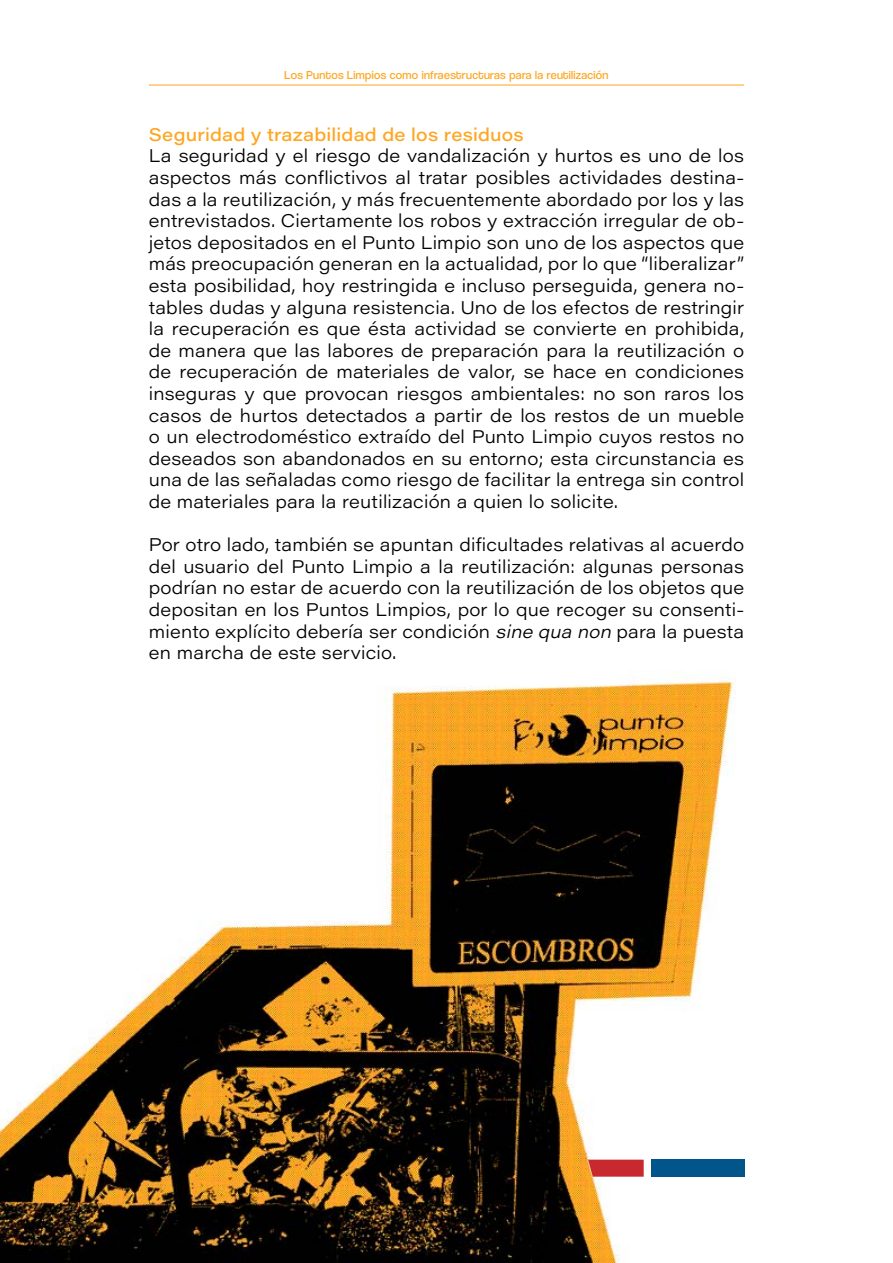
<style>
.page{position:relative;width:893px;height:1263px;background:#fff}
.page>*{position:absolute;margin:0;border:0;box-sizing:border-box;transform-origin:0 0}
.t1{font:300 18px/21.6px "Acumin Pro Wide";letter-spacing:.01em;color:#000;text-align:justify}
.t2{font:500 18px "Acumin Pro Wide";letter-spacing:.01em;color:#fea621}
.t3{font:12px "Coolvetica Bk";letter-spacing:.03em;color:#fea621}
.s1{font-style:italic}
</style>
<div class="page">
<hr style="left:149px;top:85px;width:595px;height:1px;background:#fea621">
<img style="left:0;top:678px;width:736px;height:585px">
<svg style="left:588px;top:1160px;width:56px;height:17px"></svg>
<div style="left:651px;top:1160px;width:93px;height:17px;background:#00568b"></div>
<p class="t3" style="left:284px;top:68px;width:326px">Los Puntos Limpios como infraestructuras para la reutilización</p>
<p class="t2" style="left:149px;top:122px;width:376px">Seguridad y trazabilidad de los residuos</p>
<p class="t1" style="left:149px;top:144px;width:597px">La seguridad y el riesgo de vandalización y hurtos es uno de los aspectos más conflictivos al tratar posibles actividades destina&shy;das a la reutilización, y más frecuentemente abordado por los y las entrevistados. Ciertamente los robos y extracción irregular de ob&shy;jetos depositados en el Punto Limpio son uno de los aspectos que más preocupación generan en la actualidad, por lo que “liberalizar” esta posibilidad, hoy restringida e incluso perseguida, genera no&shy;tables dudas y alguna resistencia. Uno de los efectos de restringir la recuperación es que ésta actividad se convierte en prohibida, de manera que las labores de preparación para la reutilización o de recuperación de materiales de valor, se hace en condiciones inseguras y que provocan riesgos ambientales: no son raros los casos de hurtos detectados a partir de los restos de un mueble o un electrodoméstico extraído del Punto Limpio cuyos restos no deseados son abandonados en su entorno; esta circunstancia es una de las señaladas como riesgo de facilitar la entrega sin control de materiales para la reutilización a quien lo solicite.</p>
<p class="t1" style="left:149px;top:533px;width:597px">Por otro lado, también se apuntan dificultades relativas al acuerdo del usuario del Punto Limpio a la reutilización: algunas personas podrían no estar de acuerdo con la reutilización de los objetos que depositan en los Puntos Limpios, por lo que recoger su consenti&shy;miento explícito debería ser condición <span class="s1">sine qua non</span> para la puesta en marcha de este servicio.</p>
</div>
